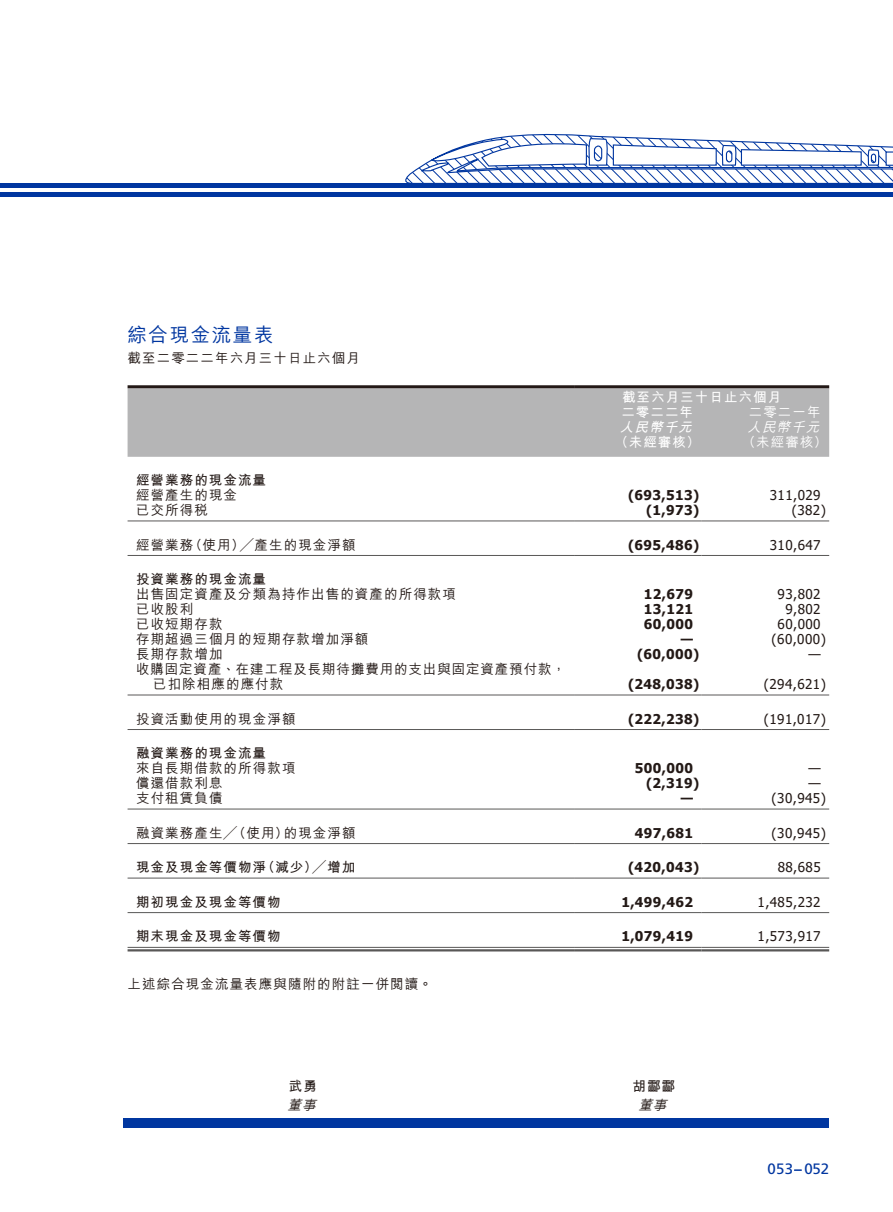
<style>
.page{position:relative;width:893px;height:1212px;background:#fff}
.page>*{position:absolute;margin:0;border:0;box-sizing:border-box;transform-origin:0 0}
.t1{font:500 19.5px "M Hei HK";letter-spacing:.08em;color:#0036a0}
.t2{font:15px "Frutiger LT Std";letter-spacing:.01em;color:#0036a0}
.t3{font:500 13.5px/15px "M Hei HK";letter-spacing:.08em;color:#231916}
.t4{font:700 13.5px "Tahoma";letter-spacing:.03em;color:#231916}
.t5{font:13.5px "Tahoma";letter-spacing:.03em;color:#231916}
.t6{font:700 13.5px "M Hei HK";letter-spacing:.08em;color:#231916}
.t7{font:700 13.5px "M Hei HK";letter-spacing:.08em;color:#fff}
.t8{font:500 13.5px "M Hei HK";letter-spacing:.08em;color:#fff}
.t9{font:italic 500 13.5px "M Hei HK";color:#fff}
.t10{font:italic 700 13.5px "M Hei HK";color:#fff}
.t11{font:italic 500 13.5px "M Hei HK";color:#231916}
</style>
<div class="page">
<div style="left:123px;top:1118px;width:706px;height:9px;background:#0036a0"></div>
<div style="left:0;top:183px;width:893px;height:5px;background:#0036a0"></div>
<hr style="left:0;top:193px;width:893px;height:4px;background:#0036a0">
<svg style="left:405px;top:133px;width:488px;height:50px"></svg>
<div style="left:128px;top:388px;width:701px;height:69px;background:#b5b5b6"></div>
<hr style="left:128px;top:385px;width:446px;height:3px;background:#231916">
<hr style="left:574px;top:385px;width:255px;height:3px;background:#231916">
<hr style="left:128px;top:520px;width:446px;height:1px;background:#595857">
<hr style="left:574px;top:520px;width:128px;height:1px;background:#595857">
<hr style="left:702px;top:520px;width:127px;height:1px;background:#595857">
<hr style="left:128px;top:555px;width:446px;height:1px;background:#595857">
<hr style="left:574px;top:555px;width:128px;height:1px;background:#595857">
<hr style="left:702px;top:555px;width:127px;height:1px;background:#595857">
<hr style="left:128px;top:695px;width:446px;height:1px;background:#595857">
<hr style="left:574px;top:695px;width:128px;height:1px;background:#595857">
<hr style="left:702px;top:695px;width:127px;height:1px;background:#595857">
<hr style="left:128px;top:729px;width:446px;height:1px;background:#595857">
<hr style="left:574px;top:729px;width:128px;height:1px;background:#595857">
<hr style="left:702px;top:729px;width:127px;height:1px;background:#595857">
<hr style="left:128px;top:809px;width:446px;height:1px;background:#595857">
<hr style="left:574px;top:809px;width:128px;height:1px;background:#595857">
<hr style="left:702px;top:809px;width:127px;height:1px;background:#595857">
<hr style="left:128px;top:843px;width:446px;height:1px;background:#595857">
<hr style="left:574px;top:843px;width:128px;height:1px;background:#595857">
<hr style="left:702px;top:843px;width:127px;height:1px;background:#595857">
<hr style="left:128px;top:878px;width:446px;height:1px;background:#595857">
<hr style="left:574px;top:878px;width:128px;height:1px;background:#595857">
<hr style="left:702px;top:878px;width:127px;height:1px;background:#595857">
<hr style="left:128px;top:912px;width:446px;height:1px;background:#595857">
<hr style="left:574px;top:912px;width:128px;height:1px;background:#595857">
<hr style="left:702px;top:912px;width:127px;height:1px;background:#595857">
<hr style="left:128px;top:947px;width:446px;height:1px;background:#595857">
<hr style="left:128px;top:949px;width:446px;height:2px;background:#595857">
<hr style="left:574px;top:947px;width:128px;height:1px;background:#595857">
<hr style="left:574px;top:949px;width:128px;height:2px;background:#595857">
<hr style="left:702px;top:947px;width:127px;height:1px;background:#595857">
<hr style="left:702px;top:949px;width:127px;height:2px;background:#595857">
<h1 class="t1" style="left:128px;top:321px;width:147px">綜合現金流量表</h1>
<p class="t3" style="left:128px;top:349px;width:234px">截至二零二二年六月三十日止六個月</p>
<p class="t7" style="left:622px;top:387px;width:161px">截至六月三十日止六個月</p>
<p class="t8" style="left:749px;top:402px;width:73px">二零二一年</p>
<p class="t7" style="left:621px;top:402px;width:73px">二零二二年</p>
<p class="t10" style="left:620px;top:417px;width:78px">人民幣千元</p>
<p class="t9" style="left:747px;top:417px;width:78px">人民幣千元</p>
<p class="t7" style="left:615px;top:432px;width:86px">（未經審核）</p>
<p class="t8" style="left:742px;top:432px;width:87px">（未經審核(</p>
<p class="t6" style="left:136px;top:470px;width:132px">經營業務的現金流量</p>
<p class="t3" style="left:136px;top:486px;width:103px">經營產生的現金</p>
<p class="t3" style="left:136px;top:501px;width:73px">已交所得稅</p>
<p class="t4" style="left:628px;top:486px;width:73px">)693,513(</p>
<p class="t4" style="left:646px;top:501px;width:55px">)1,973(</p>
<p class="t5" style="left:770px;top:486px;width:52px">311,029</p>
<p class="t5" style="left:792px;top:501px;width:36px">)382(</p>
<p class="t3" style="left:189px;top:536px;width:168px">（使用）╱產生的現金淨額</p>
<p class="t3" style="left:136px;top:536px;width:59px">經營業務</p>
<p class="t6" style="left:136px;top:569px;width:132px">投資業務的現金流量</p>
<p class="t4" style="left:628px;top:535px;width:73px">)695,486(</p>
<p class="t5" style="left:770px;top:536px;width:52px">310,647</p>
<p class="t3" style="left:136px;top:585px;width:321px">出售固定資產及分類為持作出售的資產的所得款項</p>
<p class="t3" style="left:136px;top:600px;width:59px">已收股利</p>
<p class="t3" style="left:136px;top:615px;width:88px">已收短期存款</p>
<p class="t3" style="left:136px;top:630px;width:234px">存期超過三個月的短期存款增加淨額</p>
<p class="t3" style="left:136px;top:645px;width:431px">長期存款增加<br>收購固定資產、在建工程及長期待攤費用的支出與固定資產預付款，</p>
<p class="t4" style="left:644px;top:585px;width:51px">12,679</p>
<p class="t5" style="left:778px;top:585px;width:45px">93,802</p>
<p class="t4" style="left:644px;top:600px;width:51px">13,121</p>
<p class="t5" style="left:785px;top:600px;width:37px">9,802</p>
<p class="t4" style="left:644px;top:615px;width:51px">60,000</p>
<p class="t5" style="left:778px;top:615px;width:45px">60,000</p>
<p class="t4" style="left:681px;top:629px;width:14px">—</p>
<p class="t5" style="left:772px;top:630px;width:56px">)60,000(</p>
<p class="t4" style="left:637px;top:645px;width:64px">)60,000(</p>
<p class="t5" style="left:808px;top:645px;width:14px">—</p>
<p class="t3" style="left:153px;top:675px;width:132px">已扣除相應的應付款</p>
<p class="t4" style="left:628px;top:675px;width:73px">)248,038(</p>
<p class="t5" style="left:764px;top:675px;width:64px">)294,621(</p>
<p class="t3" style="left:136px;top:710px;width:161px">投資活動使用的現金淨額</p>
<p class="t6" style="left:136px;top:743px;width:132px">融資業務的現金流量</p>
<p class="t4" style="left:628px;top:709px;width:73px">)222,238(</p>
<p class="t5" style="left:764px;top:710px;width:64px">)191,017(</p>
<p class="t3" style="left:136px;top:759px;width:161px">來自長期借款的所得款項</p>
<p class="t3" style="left:136px;top:774px;width:88px">償還借款利息</p>
<p class="t3" style="left:136px;top:789px;width:88px">支付租賃負債</p>
<p class="t4" style="left:635px;top:759px;width:60px">500,000</p>
<p class="t5" style="left:808px;top:759px;width:14px">—</p>
<p class="t4" style="left:646px;top:774px;width:55px">)2,319(</p>
<p class="t5" style="left:808px;top:774px;width:14px">—</p>
<p class="t4" style="left:681px;top:788px;width:14px">—</p>
<p class="t5" style="left:772px;top:789px;width:56px">)30,945(</p>
<p class="t3" style="left:136px;top:824px;width:154px">融資業務產生╱（使用）</p>
<p class="t3" style="left:284px;top:824px;width:73px">的現金淨額</p>
<p class="t4" style="left:635px;top:823px;width:60px">497,681</p>
<p class="t5" style="left:772px;top:824px;width:56px">)30,945(</p>
<p class="t6" style="left:261px;top:857px;width:95px">（減少）╱增加</p>
<p class="t6" style="left:136px;top:857px;width:132px">現金及現金等價物淨</p>
<p class="t4" style="left:628px;top:858px;width:73px">)420,043(</p>
<p class="t5" style="left:778px;top:858px;width:45px">88,685</p>
<p class="t6" style="left:136px;top:892px;width:146px">期初現金及現金等價物</p>
<p class="t4" style="left:621px;top:892px;width:73px">1,499,462</p>
<p class="t5" style="left:757px;top:893px;width:65px">1,485,232</p>
<p class="t6" style="left:136px;top:926px;width:146px">期末現金及現金等價物</p>
<p class="t3" style="left:128px;top:975px;width:306px">上述綜合現金流量表應與隨附的附註一併閱讀。</p>
<p class="t4" style="left:621px;top:927px;width:73px">1,079,419</p>
<p class="t5" style="left:757px;top:927px;width:65px">1,573,917</p>
<p class="t6" style="left:289px;top:1076px;width:30px">武勇</p>
<p class="t6" style="left:632px;top:1076px;width:44px">胡酃酃</p>
<p class="t11" style="left:288px;top:1095px;width:34px">董事</p>
<p class="t11" style="left:638px;top:1095px;width:34px">董事</p>
<p class="t2" style="left:767px;top:1160px;width:27px">053</p>
<p class="t2" style="left:804px;top:1160px;width:26px">052</p>
</div>
